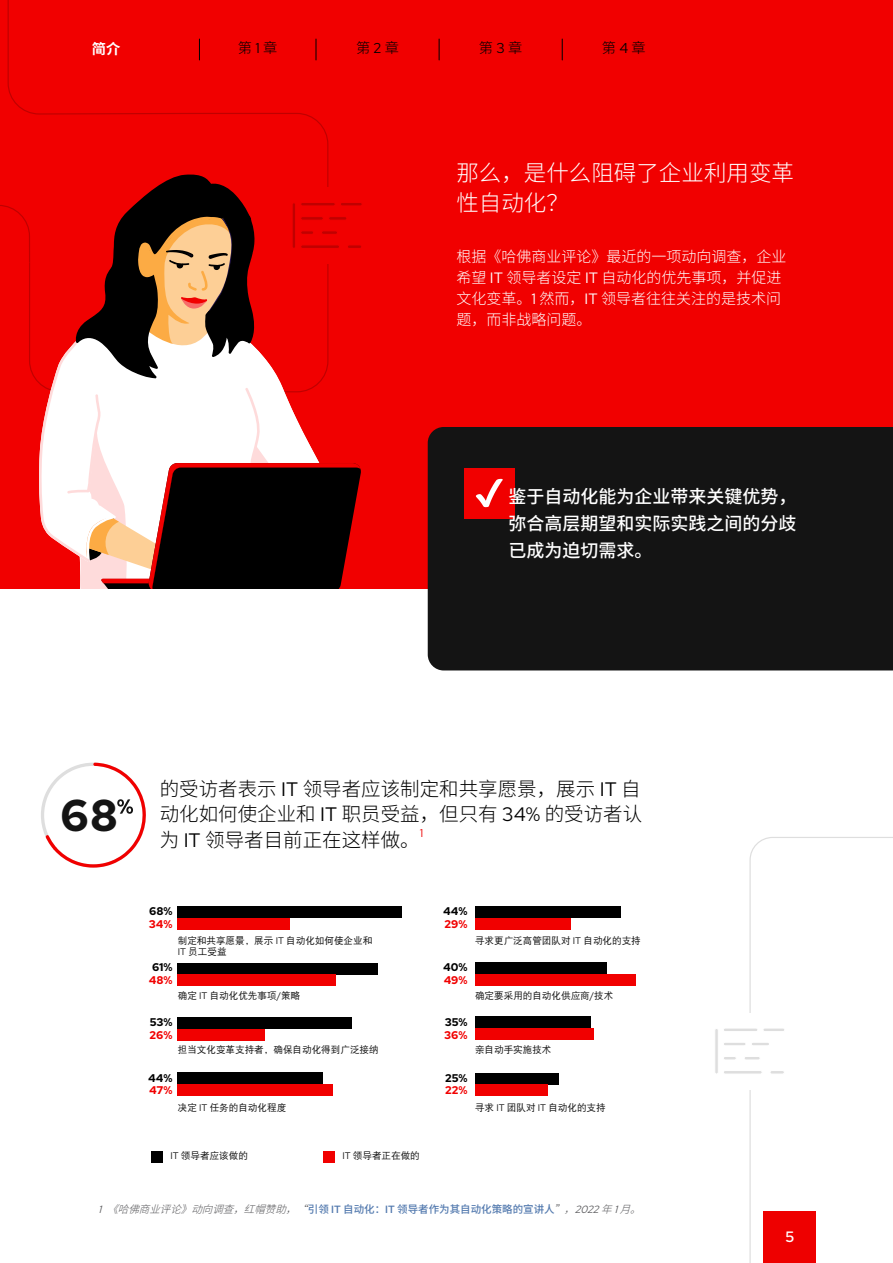
<style>
.page{position:relative;width:893px;height:1263px;background:#fff}
.page>*{position:absolute;margin:0;border:0;box-sizing:border-box;transform-origin:0 0}
.t1{font:900 44.4px "Red Hat Display";color:#141414}
.t2{font:300 22.5px/30px "Noto Sans SC";color:#fff}
.t3{font:300 19.5px/25.5px "Noto Sans SC";color:#000;text-align:justify}
.t4{font:500 18px/27px "Noto Sans SC";color:#fff;text-align:justify}
.t5{font:300 15px/21px "Noto Sans SC";color:#fff}
.t6{font:500 15px "Red Hat Text";color:#fff}
.t7{font:300 14.25px "Noto Sans SC";color:#000}
.t8{font:700 14.25px "Noto Sans SC";color:#fff}
.t9{font:11.4px "Red Hat Text";color:#ed0000}
.t10{font:700 11.1px "Red Hat Text";color:#000}
.t11{font:700 11.1px "Red Hat Text";color:#f10000}
.t12{font:italic 300 10.5px "Noto Sans SC";color:#58585b}
.t13{font:9.6px/11.6px "DF Hei W5";color:#141414}
.s1{font-family:"Red Hat Text";font-weight:400}
.s2{font-family:"Red Hat Text"}
.s3{font-weight:500;font-style:normal;color:#5279ae}
.s4{font-family:"Red Hat Text";font-weight:500;font-style:normal;color:#5279ae}
</style>
<div class="page">
<div style="left:0;top:0;width:893px;height:589px;background:#f10000"></div>
<svg style="left:7px;top:0;width:322px;height:173px"></svg>
<svg style="left:0;top:173px;width:361px;height:416px"></svg>
<div style="left:300px;top:230px;width:14px;height:5px;border:1px solid #f10000;border-radius:2px"></div>
<hr style="left:329px;top:217px;width:18px;height:3px;background:#c00000;border-radius:2px">
<div style="left:328px;top:216px;width:19px;height:5px;border:1px solid #f10000;border-radius:2px"></div>
<hr style="left:301px;top:217px;width:22px;height:3px;background:#c00000;border-radius:2px">
<div style="left:300px;top:216px;width:24px;height:5px;border:1px solid #f10000;border-radius:2px"></div>
<hr style="left:347px;top:245px;width:15px;height:3px;background:#c00000;border-radius:2px">
<div style="left:347px;top:244px;width:15px;height:5px;border:1px solid #f10000;border-radius:2px"></div>
<hr style="left:301px;top:245px;width:39px;height:3px;background:#c00000;border-radius:2px">
<div style="left:300px;top:244px;width:40px;height:5px;border:1px solid #f10000;border-radius:2px"></div>
<div style="left:340px;top:202px;width:23px;height:4px;border:1px solid #f10000;border-radius:2px"></div>
<div style="left:300px;top:202px;width:36px;height:4px;border:1px solid #f10000;border-radius:2px"></div>
<div style="left:292px;top:202px;width:4px;height:47px;border:1px solid #f10000;border-radius:2px"></div>
<div style="left:428px;top:427px;width:465px;height:243px;background:#141414"></div>
<div style="left:464px;top:468px;width:51px;height:50px;background:#f10000"></div>
<svg style="left:476px;top:479px;width:27px;height:28px"></svg>
<svg style="left:41px;top:763px;width:105px;height:104px"></svg>
<svg style="left:749px;top:837px;width:144px;height:426px"></svg>
<div style="left:686px;top:1012px;width:111px;height:77px;background:#fff"></div>
<div style="left:744px;top:1056px;width:17px;height:4px;border:1px solid #fff;border-radius:2px"></div>
<div style="left:723px;top:1056px;width:14px;height:4px;border:1px solid #fff;border-radius:2px"></div>
<div style="left:751px;top:1042px;width:19px;height:4px;border:1px solid #fff;border-radius:2px"></div>
<div style="left:723px;top:1042px;width:23px;height:4px;border:1px solid #fff;border-radius:2px"></div>
<div style="left:770px;top:1070px;width:15px;height:4px;border:1px solid #fff;border-radius:2px"></div>
<div style="left:723px;top:1070px;width:40px;height:4px;border:1px solid #fff;border-radius:2px"></div>
<hr style="left:763px;top:1028px;width:22px;height:3px;background:#dedede;border-radius:2px">
<div style="left:763px;top:1028px;width:22px;height:4px;border:1px solid #fff;border-radius:2px"></div>
<hr style="left:723px;top:1028px;width:35px;height:3px;background:#dedede;border-radius:2px">
<div style="left:723px;top:1028px;width:35px;height:4px;border:1px solid #fff;border-radius:2px"></div>
<hr style="left:715px;top:1028px;width:3px;height:46px;background:#dedede;border-radius:2px">
<div style="left:714px;top:1028px;width:5px;height:46px;border:1px solid #fff;border-radius:2px"></div>
<div style="left:177px;top:906px;width:224px;height:12px;background:#000"></div>
<div style="left:177px;top:918px;width:112px;height:11px;background:#f10000"></div>
<div style="left:177px;top:963px;width:201px;height:11px;background:#000"></div>
<div style="left:177px;top:974px;width:159px;height:12px;background:#f10000"></div>
<div style="left:177px;top:1017px;width:174px;height:12px;background:#000"></div>
<div style="left:177px;top:1029px;width:87px;height:11px;background:#f10000"></div>
<div style="left:177px;top:1072px;width:145px;height:12px;background:#000"></div>
<div style="left:177px;top:1084px;width:155px;height:11px;background:#f10000"></div>
<div style="left:475px;top:906px;width:145px;height:12px;background:#000"></div>
<div style="left:475px;top:918px;width:96px;height:11px;background:#f10000"></div>
<div style="left:475px;top:962px;width:132px;height:12px;background:#000"></div>
<div style="left:475px;top:974px;width:161px;height:11px;background:#f10000"></div>
<div style="left:475px;top:1016px;width:116px;height:12px;background:#000"></div>
<div style="left:475px;top:1028px;width:119px;height:12px;background:#f10000"></div>
<div style="left:475px;top:1073px;width:83px;height:11px;background:#000"></div>
<div style="left:475px;top:1084px;width:73px;height:12px;background:#f10000"></div>
<div style="left:152px;top:1151px;width:11px;height:11px;background:#000"></div>
<div style="left:323px;top:1151px;width:12px;height:11px;background:#f10000"></div>
<div style="left:763px;top:1211px;width:53px;height:52px;background:#e00"></div>
<svg style="left:199px;top:39px;width:1px;height:21px"></svg>
<svg style="left:316px;top:39px;width:1px;height:21px"></svg>
<svg style="left:439px;top:39px;width:1px;height:21px"></svg>
<svg style="left:562px;top:39px;width:1px;height:21px"></svg>
<h3 class="t8" style="left:92px;top:40px;width:30px">简介</h3>
<h3 class="t7" style="left:238px;top:40px;width:41px">第 <span class="s1">1</span> 章</h3>
<h3 class="t7" style="left:356px;top:40px;width:44px">第 <span class="s1">2</span> 章</h3>
<h3 class="t7" style="left:479px;top:40px;width:45px">第 <span class="s1">3</span> 章</h3>
<h3 class="t7" style="left:602px;top:40px;width:45px">第 <span class="s1">4</span> 章</h3>
<h2 class="t2" style="left:456px;top:159px;width:339px">那么，是什么阻碍了企业利用变革性自动化？</h2>
<h3 class="t5" style="left:456px;top:246px;width:331px">根据《哈佛商业评论》最近的一项动向调查，企业希望 <span class="s1">IT</span> 领导者设定 <span class="s1">IT</span> 自动化的优先事项，并促进文化变革。<span class="s1">1</span> 然而，<span class="s1">IT</span> 领导者往往关注的是技术问题，而非战略问题。</h3>
<h3 class="t4" style="left:508px;top:483px;width:289px">鉴于自动化能为企业带来关键优势，弥合高层期望和实际实践之间的分歧已成为迫切需求。</h3>
<h1 class="t1" style="left:61px;top:786px;width:59px">68</h1>
<h3 class="t3" style="left:160px;top:776px;width:484px">的受访者表示 <span class="s1">IT</span> 领导者应该制定和共享愿景，展示 <span class="s1">IT</span> 自动化如何使企业和 <span class="s1">IT</span> 职员受益，但只有 <span class="s1">34%</span> 的受访者认为 <span class="s1">IT</span> 领导者目前正在这样做。</h3>
<p class="t9" style="left:420px;top:826px;width:5px">1</p>
<p class="t10" style="left:149px;top:904px;width:25px">68%</p>
<p class="t11" style="left:149px;top:916px;width:25px">34%</p>
<p class="t10" style="left:152px;top:960px;width:22px">61%</p>
<p class="t11" style="left:149px;top:973px;width:25px">48%</p>
<p class="t10" style="left:150px;top:1015px;width:24px">53%</p>
<p class="t11" style="left:150px;top:1027px;width:25px">26%</p>
<p class="t10" style="left:148px;top:1070px;width:26px">44%</p>
<p class="t11" style="left:149px;top:1083px;width:25px">47%</p>
<p class="t10" style="left:443px;top:904px;width:26px">44%</p>
<p class="t11" style="left:445px;top:916px;width:25px">29%</p>
<p class="t10" style="left:443px;top:960px;width:26px">40%</p>
<p class="t11" style="left:444px;top:973px;width:25px">49%</p>
<p class="t10" style="left:445px;top:1015px;width:24px">35%</p>
<p class="t11" style="left:444px;top:1027px;width:25px">36%</p>
<p class="t10" style="left:445px;top:1070px;width:24px">25%</p>
<p class="t11" style="left:445px;top:1083px;width:24px">22%</p>
<p class="t13" style="left:178px;top:934px;width:196px">制定和共享愿景，展示 <span class="s2">IT</span> 自动化如何使企业和<br><span class="s2">IT</span> 员工受益</p>
<p class="t13" style="left:475px;top:934px;width:167px">寻求更广泛高管团队对 <span class="s2">IT</span> 自动化的支持</p>
<p class="t13" style="left:178px;top:990px;width:124px">确定 <span class="s2">IT</span> 自动化优先事项<span class="s2">/</span>策略</p>
<p class="t13" style="left:475px;top:990px;width:140px">确定要采用的自动化供应商<span class="s2">/</span>技术</p>
<p class="t13" style="left:178px;top:1044px;width:202px">担当文化变革支持者，确保自动化得到广泛接纳</p>
<p class="t13" style="left:475px;top:1044px;width:78px">亲自动手实施技术</p>
<p class="t13" style="left:178px;top:1102px;width:110px">决定 <span class="s2">IT</span> 任务的自动化程度</p>
<p class="t13" style="left:475px;top:1102px;width:132px">寻求 <span class="s2">IT</span> 团队对 <span class="s2">IT</span> 自动化的支持</p>
<p class="t13" style="left:170px;top:1150px;width:79px"><span class="s2">IT</span> 领导者应该做的</p>
<p class="t13" style="left:342px;top:1150px;width:79px"><span class="s2">IT</span> 领导者正在做的</p>
<p class="t12" style="left:98px;top:1203px;width:552px"><span class="s1">1</span> 《哈佛商业评论》动向调查，红帽赞助，“<span class="s3">引领</span> <span class="s4">IT</span> <span class="s3">自动化：</span> <span class="s4">IT</span> <span class="s3">领导者作为其自动化策略的宣讲人</span> ”，<span class="s1">2022</span>年<span class="s1">1</span>月。</p>
<h3 class="t6" style="left:785px;top:1227px;width:10px">5</h3>
</div>
